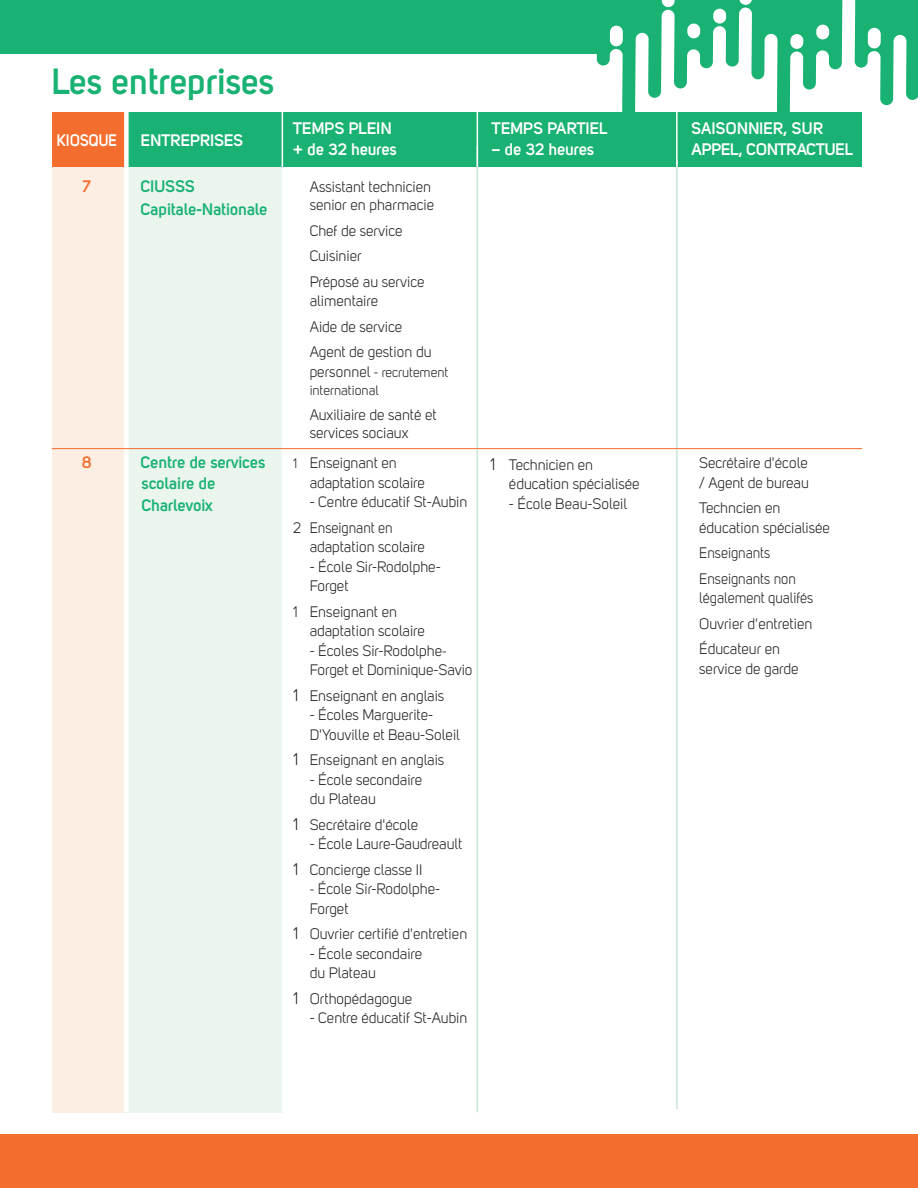
<style>
.page{position:relative;width:918px;height:1188px;background:#fff}
.page>*{position:absolute;margin:0;border:0;box-sizing:border-box;transform-origin:0 0}
.t1{font:700 36px "Uni Sans Semi";color:#19b273}
.t2{font:700 16.5px "Uni Sans Semi";letter-spacing:-.01em;color:#fff}
.t3{font:700 16.5px "Uni Sans Semi";color:#19b273}
.t4{font:700 16.5px "Uni Sans Semi";letter-spacing:-.01em;color:#fff;scale:.9 1}
.t5{font:700 16.5px "Uni Sans Semi";color:#f36e2e}
.t6{font:15px "Uni Sans Book";color:#231f20}
.t7{font:15px "Uni Sans Book";color:#231f20;scale:.95 1}
.t8{font:13.5px "Uni Sans Book";color:#231f20}
.s1{font-size:15px}
.s2{font-size:13.5px}
.s3{font-size:16.5px}
</style>
<div class="page">
<svg style="left:594px;top:0;width:324px;height:112px"></svg>
<div style="left:0;top:1134px;width:918px;height:54px;background:#f36e2e"></div>
<div style="left:52px;top:165px;width:74px;height:947px;background:#fdeee3"></div>
<div style="left:126px;top:165px;width:157px;height:947px;background:#e9f5ed"></div>
<div style="left:52px;top:112px;width:74px;height:55px;background:#f36e2e"></div>
<div style="left:126px;top:112px;width:736px;height:55px;background:#19b273"></div>
<div style="left:124px;top:111px;width:5px;height:1001px;background:#fff"></div>
<hr style="left:282px;top:111px;width:1px;height:1001px;background:#fff">
<hr style="left:477px;top:146px;width:1px;height:966px;background:#cbe6d5">
<hr style="left:676px;top:160px;width:2px;height:949px;background:#cbe6d5">
<hr style="left:52px;top:448px;width:810px;height:1px;background:#f36e2e">
<hr style="left:477px;top:111px;width:1px;height:56px;background:#fff">
<hr style="left:676px;top:112px;width:2px;height:55px;background:#fff">
<div style="left:0;top:0;width:603px;height:53px;background:#19b273"></div>
<p class="t1" style="left:52px;top:66px;width:224px">Les entreprises</p>
<p class="t4" style="left:57px;top:133px;width:68px">KIOSQUE</p>
<p class="t2" style="left:141px;top:133px;width:104px">ENTREPRISES</p>
<p class="t2" style="left:293px;top:121px;width:100px">TEMPS PLEIN</p>
<p class="t2" style="left:492px;top:121px;width:117px">TEMPS PARTIEL</p>
<p class="t2" style="left:692px;top:121px;width:133px">SAISONNIER, SUR</p>
<p class="t2" style="left:293px;top:142px;width:105px">+ de 32 heures</p>
<p class="t2" style="left:492px;top:142px;width:104px">– de 32 heures</p>
<p class="t2" style="left:692px;top:142px;width:163px">APPEL, CONTRACTUEL</p>
<p class="t5" style="left:83px;top:180px;width:10px">7</p>
<p class="t3" style="left:141px;top:180px;width:56px">CIUSSS</p>
<p class="t6" style="left:310px;top:181px;width:123px">Assistant technicien</p>
<p class="t3" style="left:141px;top:202px;width:128px">Capitale-Nationale</p>
<p class="t6" style="left:310px;top:199px;width:126px">senior en pharmacie</p>
<p class="t6" style="left:310px;top:224px;width:94px">Chef de service</p>
<p class="t6" style="left:310px;top:250px;width:54px">Cuisinier</p>
<p class="t6" style="left:310px;top:275px;width:116px">Préposé au service</p>
<p class="t6" style="left:310px;top:295px;width:70px">alimentaire</p>
<p class="t6" style="left:310px;top:320px;width:94px">Aide de service</p>
<p class="t6" style="left:310px;top:346px;width:123px">Agent de gestion du</p>
<p class="t8" style="left:310px;top:366px;width:140px"><span class="s1">personnel</span> - recrutement</p>
<p class="t8" style="left:310px;top:384px;width:71px">international</p>
<p class="t6" style="left:310px;top:409px;width:128px">Auxiliaire de santé et</p>
<p class="t6" style="left:310px;top:427px;width:100px">services sociaux</p>
<p class="t5" style="left:82px;top:456px;width:11px">8</p>
<p class="t3" style="left:141px;top:456px;width:126px">Centre de services</p>
<p class="t6" style="left:293px;top:457px;width:105px"><span class="s2">1</span> Enseignant en</p>
<p class="t6" style="left:310px;top:476px;width:117px">adaptation scolaire</p>
<p class="t6" style="left:310px;top:496px;width:159px">- Centre éducatif St-Aubin</p>
<p class="t7" style="left:293px;top:521px;width:106px">2 Enseignant en</p>
<p class="t6" style="left:310px;top:541px;width:117px">adaptation scolaire</p>
<p class="t6" style="left:310px;top:560px;width:132px">- École Sir-Rodolphe-</p>
<p class="t6" style="left:310px;top:580px;width:40px">Forget</p>
<p class="t7" style="left:293px;top:605px;width:111px">1 Enseignant en</p>
<p class="t6" style="left:310px;top:625px;width:117px">adaptation scolaire</p>
<p class="t6" style="left:310px;top:644px;width:138px">- Écoles Sir-Rodolphe<span class="s2">-</span></p>
<p class="t6" style="left:310px;top:664px;width:164px">Forget et Dominique-Savio</p>
<p class="t6" style="left:293px;top:689px;width:153px"><span class="s3">1</span> Enseignant en anglais</p>
<p class="t6" style="left:310px;top:709px;width:125px">- Écoles Marguerite-</p>
<p class="t6" style="left:310px;top:728px;width:152px">D'Youville et Beau-Soleil</p>
<p class="t6" style="left:293px;top:754px;width:153px"><span class="s3">1</span> Enseignant en anglais</p>
<p class="t6" style="left:310px;top:773px;width:114px">- École secondaire</p>
<p class="t6" style="left:310px;top:793px;width:68px">du Plateau</p>
<p class="t6" style="left:293px;top:818px;width:127px"><span class="s3">1</span> Secrétaire d'école</p>
<p class="t6" style="left:310px;top:838px;width:154px">- École Laure-Gaudreault</p>
<p class="t6" style="left:293px;top:863px;width:131px"><span class="s3">1</span> Concierge classe II</p>
<p class="t6" style="left:310px;top:883px;width:132px"><span class="s2">-</span> École Sir-Rodolphe-</p>
<p class="t6" style="left:310px;top:902px;width:40px">Forget</p>
<p class="t6" style="left:293px;top:928px;width:176px"><span class="s3">1</span> Ouvrier certifié d'entretien</p>
<p class="t6" style="left:310px;top:947px;width:114px">- École secondaire</p>
<p class="t6" style="left:310px;top:967px;width:68px">du Plateau</p>
<p class="t6" style="left:293px;top:992px;width:120px"><span class="s3">1</span> Orthopédagogue</p>
<p class="t6" style="left:310px;top:1012px;width:159px">- Centre éducatif St-Aubin</p>
<p class="t3" style="left:142px;top:476px;width:75px">scolaire de</p>
<p class="t3" style="left:142px;top:499px;width:73px">Charlevoix</p>
<p class="t6" style="left:490px;top:458px;width:105px"><span class="s3">1</span> Technicien en</p>
<p class="t6" style="left:509px;top:478px;width:132px">éducation spécialisée</p>
<p class="t6" style="left:509px;top:497px;width:120px">- École Beau-Soleil</p>
<p class="t6" style="left:699px;top:457px;width:110px">Secrétaire d'école</p>
<p class="t6" style="left:699px;top:476px;width:111px">/ Agent de bureau</p>
<p class="t6" style="left:699px;top:502px;width:83px">Techncien en</p>
<p class="t6" style="left:699px;top:521px;width:132px">éducation spécialisée</p>
<p class="t7" style="left:699px;top:547px;width:76px">Enseignants</p>
<p class="t7" style="left:699px;top:572px;width:104px">Enseignants non</p>
<p class="t7" style="left:699px;top:592px;width:122px">légalement qualifés</p>
<p class="t6" style="left:699px;top:617px;width:115px">Ouvrier d'entretien</p>
<p class="t6" style="left:699px;top:643px;width:83px">Éducateur en</p>
<p class="t6" style="left:699px;top:662px;width:101px">service de garde</p>
</div>
